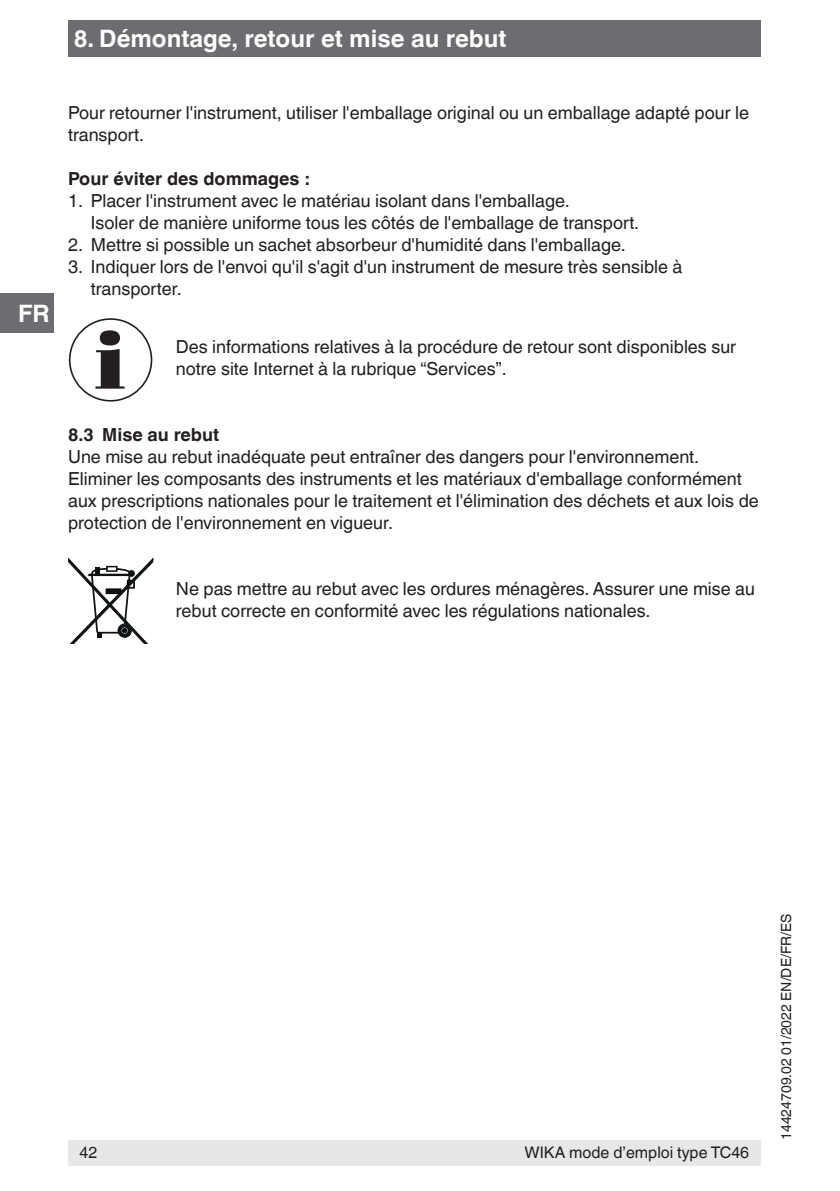
<style>
.page{position:relative;width:840px;height:1191px;background:#fff}
.page>*{position:absolute;margin:0;border:0;box-sizing:border-box;transform-origin:0 0}
.t1{font:700 24px "Helvetica World";color:#fff}
.t2{font:18px/22px "Helvetica World";color:#231f20}
.t3{font:700 18px "Helvetica World";color:#231f20}
.t4{font:16px "Helvetica World";color:#231f20}
.t5{font:14px "Helvetica World";color:#231f20}
</style>
<div class="page">
<div style="left:68px;top:1140px;width:692px;height:25px;background:#e6e7e9"></div>
<div style="left:0;top:293px;width:54px;height:40px;background:#6c6d70"></div>
<div style="left:68px;top:20px;width:692px;height:37px;background:#6c6d70"></div>
<svg style="left:95px;top:330px;width:29px;height:59px"></svg>
<div style="left:69px;top:318px;width:83px;height:83px;border:2px solid #231f20;border-radius:50%"></div>
<svg style="left:68px;top:558px;width:85px;height:85px"></svg>
<h1 class="t1" style="left:74px;top:25px;width:434px">8. Démontage, retour et mise au rebut</h1>
<h1 class="t1" style="left:18px;top:300px;width:33px">FR</h1>
<p class="t2" style="left:68px;top:102px;width:682px">Pour retourner l'instrument, utiliser l'emballage original ou un emballage adapté pour le transport.</p>
<p class="t3" style="left:68px;top:168px;width:243px">Pour éviter des dommages :</p>
<p class="t2" style="left:91px;top:190px;width:549px;text-indent:-23px">1. Placer l'instrument avec le matériau isolant dans l'emballage.<br>Isoler de manière uniforme tous les côtés de l'emballage de transport.</p>
<p class="t2" style="left:68px;top:234px;width:559px">2. Mettre si possible un sachet absorbeur d'humidité dans l'emballage.</p>
<p class="t2" style="left:91px;top:256px;width:593px;text-indent:-23px">3. Indiquer lors de l'envoi qu'il s'agit d'un instrument de mesure très sensible à transporter.</p>
<p class="t2" style="left:176px;top:335px;width:561px">Des informations relatives à la procédure de retour sont disponibles sur notre site Internet à la rubrique “Services”.</p>
<p class="t3" style="left:68px;top:424px;width:153px">8.3 Mise au rebut</p>
<p class="t2" style="left:68px;top:445px;width:692px">Une mise au rebut inadéquate peut entraîner des dangers pour l'environnement.<br>Eliminer les composants des instruments et les matériaux d'emballage conformément aux prescriptions nationales pour le traitement et l'élimination des déchets et aux lois de protection de l'environnement en vigueur.</p>
<p class="t2" style="left:176px;top:577px;width:580px">Ne pas mettre au rebut avec les ordures ménagères. Assurer une mise au rebut correcte en conformité avec les régulations nationales.</p>
<p class="t4" style="left:79px;top:1143px;width:19px">42</p>
<p class="t4" style="left:524px;top:1143px;width:226px">WIKA mode d’emploi type TC46</p>
<p class="t5" style="left:777px;top:1140px;width:228px;rotate:-90deg">14424709.02 01/2022 EN/DE/FR/ES</p>
</div>
